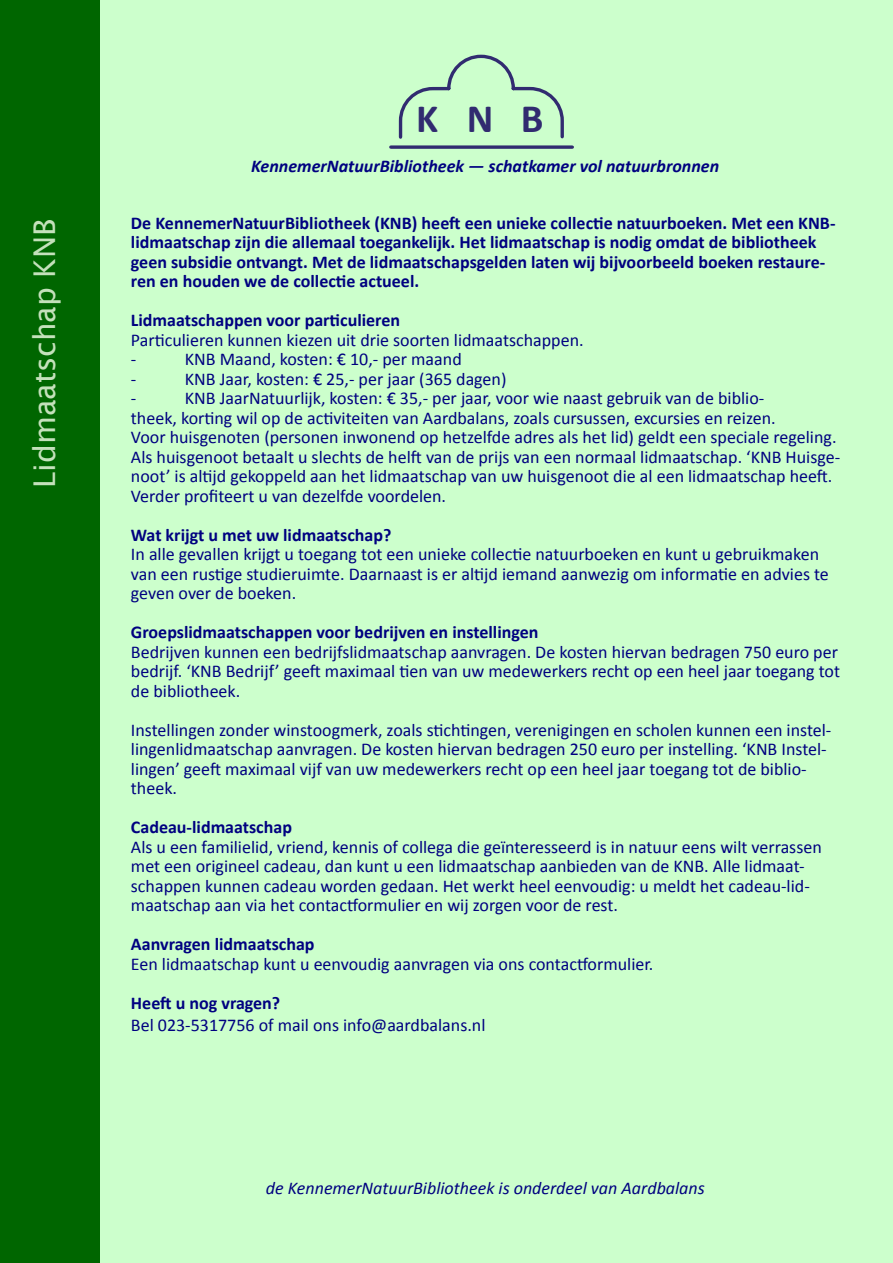
<style>
.page{position:relative;width:893px;height:1263px;background:#cfc}
.page>*{position:absolute;margin:0;border:0;box-sizing:border-box;transform-origin:0 0}
.t1{font:700 40.5px "Calibri";color:#312b70}
.t2{font:30px "Lucida Sans";color:#c4e1bb}
.t3{font:18px/19.5px "Calibri";color:#000080}
.t4{font:700 18px/19.5px "Calibri";color:#000080}
.t5{font:italic 700 18px "Calibri";color:#000080}
.t6{font:italic 18px "Calibri";color:#000080}
</style>
<div class="page">
<div style="left:0;top:0;width:99px;height:1263px;background:#060"></div>
<svg style="left:391px;top:145px;width:181px;height:4px"></svg>
<svg style="left:398px;top:54px;width:166px;height:85px"></svg>
<p class="t1" style="left:416px;top:94px;width:129px">KNB</p>
<p class="t5" style="left:251px;top:154px;width:470px">KennemerNatuurBibliotheek ― schatkamer vol natuurbronnen</p>
<p class="t2" style="left:27px;top:488px;width:271px;rotate:-90deg">Lidmaatschap KNB</p>
<p class="t4" style="left:131px;top:212px;width:706px">De KennemerNatuurBibliotheek (KNB) heeft een unieke collectie natuurboeken. Met een KNB&shy;lidmaatschap zijn die allemaal toegankelijk. Het lidmaatschap is nodig omdat de bibliotheek geen subsidie ontvangt. Met de lidmaatschapsgelden laten wij bijvoorbeeld boeken restaure&shy;ren en houden we de collectie actueel.</p>
<p class="t4" style="left:131px;top:310px;width:271px">Lidmaatschappen voor particulieren</p>
<p class="t3" style="left:131px;top:329px;width:454px">Particulieren kunnen kiezen uit drie soorten lidmaatschappen.</p>
<p class="t3" style="left:131px;top:349px;width:7px">-</p>
<p class="t3" style="left:185px;top:349px;width:278px">KNB Maand, kosten: € 10,- per maand</p>
<p class="t3" style="left:131px;top:368px;width:7px">-</p>
<p class="t3" style="left:185px;top:368px;width:323px">KNB Jaar, kosten: € 25,- per jaar (365 dagen)</p>
<p class="t3" style="left:131px;top:388px;width:7px">-</p>
<p class="t3" style="left:131px;top:388px;width:646px;text-indent:54px">KNB JaarNatuurlijk, kosten: € 35,- per jaar, voor wie naast gebruik van de biblio&shy;theek, korting wil op de activiteiten van Aardbalans, zoals cursussen, excursies en reizen.</p>
<p class="t3" style="left:131px;top:427px;width:711px">Voor huisgenoten (personen inwonend op hetzelfde adres als het lid) geldt een speciale regeling.<br>Als huisgenoot betaalt u slechts de helft van de prijs van een normaal lidmaatschap. ‘KNB Huisge&shy;noot’ is altijd gekoppeld aan het lidmaatschap van uw huisgenoot die al een lidmaatschap heeft.<br>Verder profiteert u van dezelfde voordelen.</p>
<p class="t4" style="left:131px;top:524px;width:262px">Wat krijgt u met uw lidmaatschap?</p>
<p class="t3" style="left:131px;top:544px;width:699px">In alle gevallen krijgt u toegang tot een unieke collectie natuurboeken en kunt u gebruikmaken van een rustige studieruimte. Daarnaast is er altijd iemand aanwezig om informatie en advies te geven over de boeken.</p>
<p class="t4" style="left:131px;top:622px;width:409px">Groepslidmaatschappen voor bedrijven en instellingen</p>
<p class="t3" style="left:131px;top:641px;width:711px;text-align:justify">Bedrijven kunnen een bedrijfslidmaatschap aanvragen. De kosten hiervan bedragen 750 euro per bedrijf. ‘KNB Bedrijf’ geeft maximaal tien van uw medewerkers recht op een heel jaar toegang tot de bibliotheek.</p>
<p class="t3" style="left:131px;top:719px;width:702px">Instellingen zonder winstoogmerk, zoals stichtingen, verenigingen en scholen kunnen een instel&shy;lingenlidmaatschap aanvragen. De kosten hiervan bedragen 250 euro per instelling. ‘KNB Instel&shy;lingen’ geeft maximaal vijf van uw medewerkers recht op een heel jaar toegang tot de biblio&shy;theek.</p>
<p class="t4" style="left:131px;top:817px;width:163px">Cadeau-lidmaatschap</p>
<p class="t3" style="left:131px;top:836px;width:692px">Als u een familielid, vriend, kennis of collega die geïnteresseerd is in natuur eens wilt verrassen met een origineel cadeau, dan kunt u een lidmaatschap aanbieden van de KNB. Alle lidmaat&shy;schappen kunnen cadeau worden gedaan. Het werkt heel eenvoudig: u meldt het cadeau-lid&shy;maatschap aan via het contactformulier en wij zorgen voor de rest.</p>
<p class="t4" style="left:131px;top:934px;width:185px">Aanvragen lidmaatschap</p>
<p class="t3" style="left:131px;top:953px;width:524px">Een lidmaatschap kunt u eenvoudig aanvragen via ons contactformulier.</p>
<p class="t4" style="left:131px;top:992px;width:151px">Heeft u nog vragen?</p>
<p class="t3" style="left:131px;top:1014px;width:356px">Bel 023-5317756 of mail ons info@aardbalans.nl</p>
<p class="t6" style="left:266px;top:1177px;width:440px">de KennemerNatuurBibliotheek is onderdeel van Aardbalans</p>
</div>
